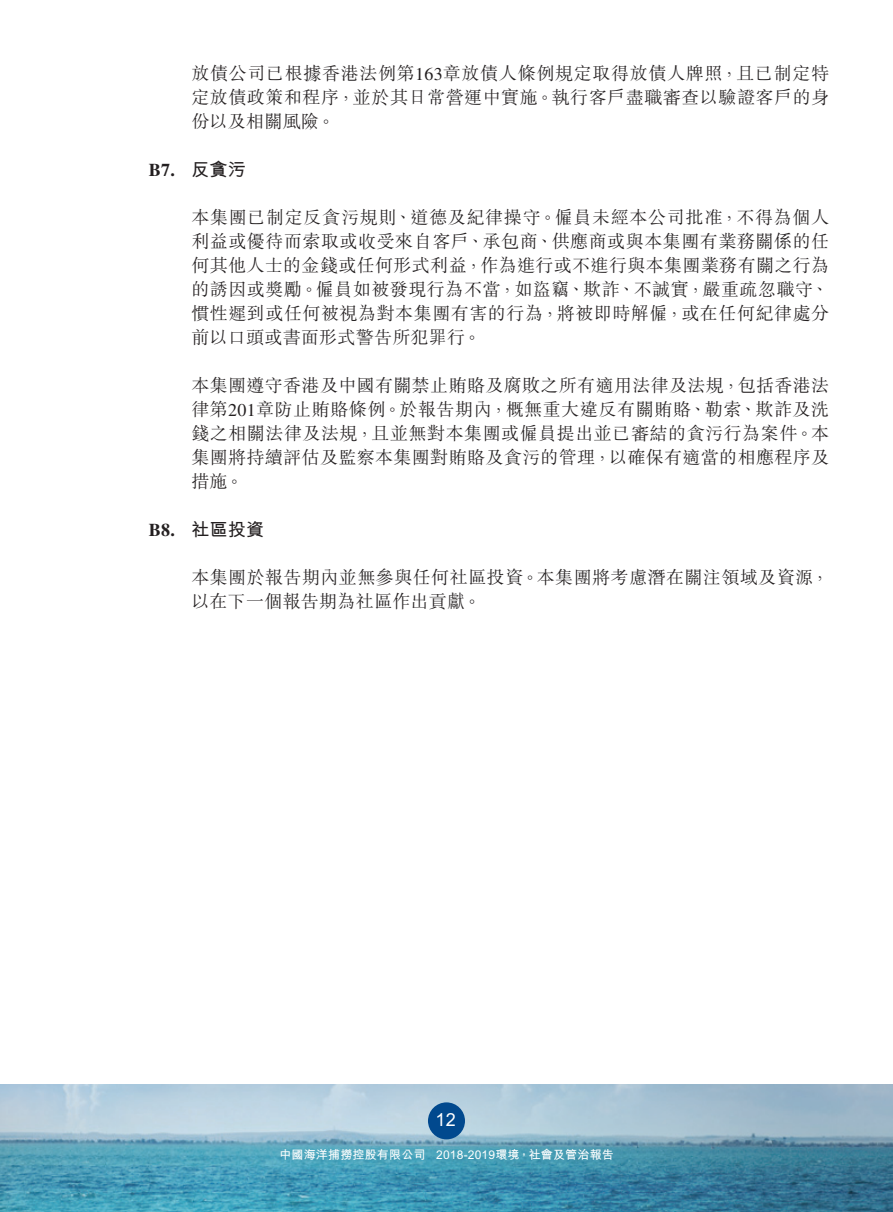
<style>
.page{position:relative;width:893px;height:1212px;background:#fff}
.page>*{position:absolute;margin:0;border:0;box-sizing:border-box;transform-origin:0 0}
.t1{font:18px/24px "M Sung HK Light E Ten B5 H";letter-spacing:.025em;color:#231f20;text-align:justify}
.t2{font:18px "M Hei HK Bold E Ten B5 H";color:#231f20}
.t3{font:700 18px "Times LT Std";color:#231f20}
.t4{font:18px "M Hei HK Bold E Ten B5 H";color:#fff}
.t5{font:12px "M Hei HK Bold E Ten B5 H";letter-spacing:.015em;color:#fff}
.s1{font-family:"Times LT Std"}
.s2{font-family:"M Hei HK Bold E Ten B5 H";font-weight:400}
.s3{font-family:"Times LT Std";font-weight:700}
</style>
<div class="page">
<img style="left:0;top:1084px;width:893px;height:128px">
<div style="left:428px;top:1102px;width:37px;height:37px;background:#01498e;border-radius:50%"></div>
<p class="t1" style="left:191px;top:64px;width:639px">放債公司已根據香港法例第<span class="s1">163</span>章放債人條例規定取得放債人牌照，且已制定特定放債政策和程序，並於其日常營運中實施。執行客戶盡職審查以驗證客戶的身份以及相關風險。</p>
<p class="t3" style="left:149px;top:159px;width:99px">B7. <span class="s2">反貪污</span></p>
<p class="t1" style="left:191px;top:208px;width:639px">本集團已制定反貪污規則、道德及紀律操守。僱員未經本公司批准，不得為個人利益或優待而索取或收受來自客戶、承包商、供應商或與本集團有業務關係的任何其他人士的金錢或任何形式利益，作為進行或不進行與本集團業務有關之行為的誘因或獎勵。僱員如被發現行為不當，如盜竊、欺詐、不誠實，嚴重疏忽職守、慣性遲到或任何被視為對本集團有害的行為，將被即時解僱，或在任何紀律處分前以口頭或書面形式警告所犯罪行。</p>
<p class="t1" style="left:191px;top:376px;width:639px">本集團遵守香港及中國有關禁止賄賂及腐敗之所有適用法律及法規，包括香港法律第<span class="s1">201</span>章防止賄賂條例。於報告期內，概無重大違反有關賄賂、勒索、欺詐及洗錢之相關法律及法規，且並無對本集團或僱員提出並已審結的貪污行為案件。本集團將持續評估及監察本集團對賄賂及貪污的管理，以確保有適當的相應程序及措施。</p>
<p class="t2" style="left:149px;top:522px;width:117px"><span class="s3">B8.</span> 社區投資</p>
<p class="t1" style="left:191px;top:568px;width:639px">本集團於報告期內並無參與任何社區投資。本集團將考慮潛在關注領域及資源，以在下一個報告期為社區作出貢獻。</p>
<p class="t4" style="left:435px;top:1112px;width:22px">12</p>
<p class="t5" style="left:279px;top:1150px;width:336px">中國海洋捕撈控股有限公司 2018-2019環境，社會及管治報告</p>
</div>
